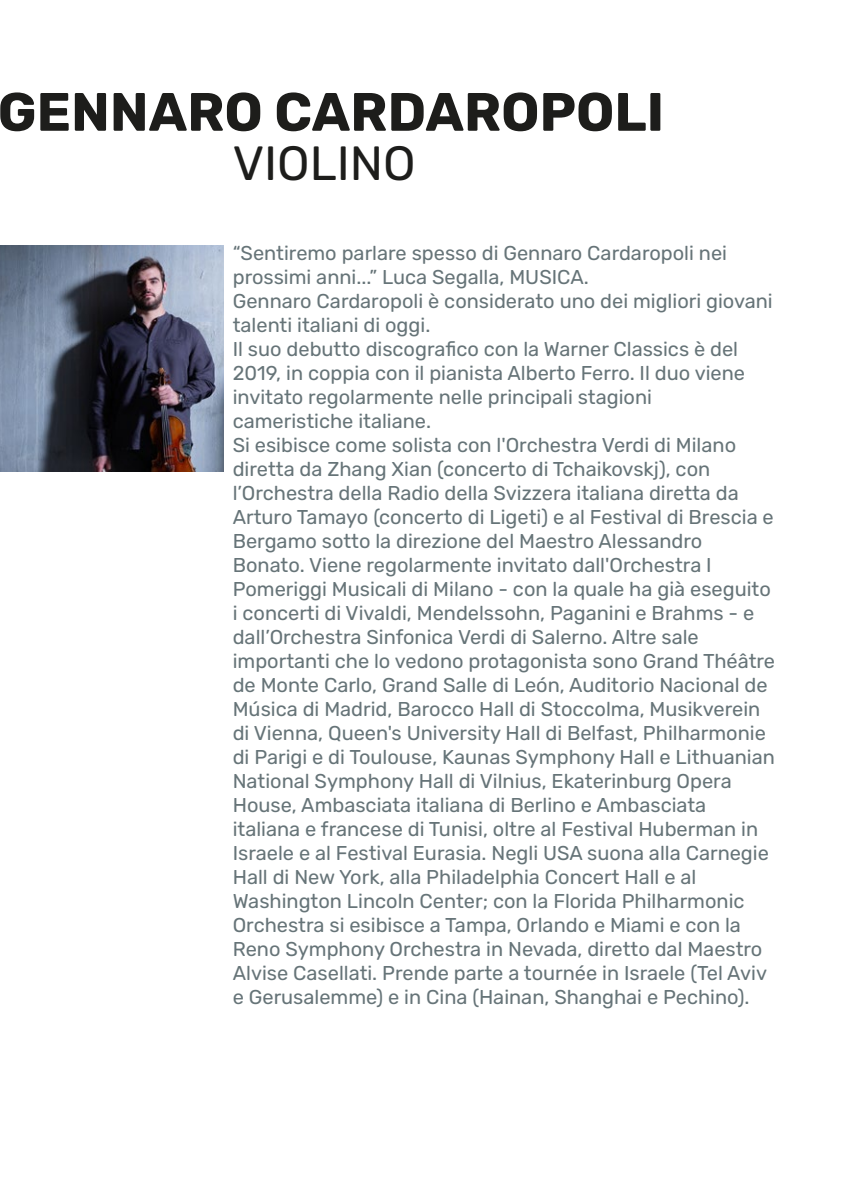
<style>
.page{position:relative;width:851px;height:1191px;background:#fff}
.page>*{position:absolute;margin:0;border:0;box-sizing:border-box;transform-origin:0 0}
.t1{font:700 54px "Rubik";color:#1d1d1b}
.t2{font:48px "Rubik";color:#1d1d1b}
.t3{font:20px/24px "Rubik";color:#667478}
</style>
<div class="page">
<img style="left:0;top:246px;width:224px;height:226px">
<h1 class="t1" style="left:-2px;top:81px;width:668px">GENNARO CARDAROPOLI</h1>
<h2 class="t2" style="left:233px;top:136px;width:185px">VIOLINO</h2>
<p class="t3" style="left:233px;top:241px;width:544px">“Sentiremo parlare spesso di Gennaro Cardaropoli nei prossimi anni...” Luca Segalla, MUSICA.<br>Gennaro Cardaropoli è considerato uno dei migliori giovani talenti italiani di oggi.<br>Il suo debutto discografico con la Warner Classics è del 2019, in coppia con il pianista Alberto Ferro. Il duo viene invitato regolarmente nelle principali stagioni cameristiche italiane.<br>Si esibisce come solista con l'Orchestra Verdi di Milano diretta da Zhang Xian (concerto di Tchaikovskj), con l’Orchestra della Radio della Svizzera italiana diretta da Arturo Tamayo (concerto di Ligeti) e al Festival di Brescia e Bergamo sotto la direzione del Maestro Alessandro Bonato. Viene regolarmente invitato dall'Orchestra I Pomeriggi Musicali di Milano - con la quale ha già eseguito i concerti di Vivaldi, Mendelssohn, Paganini e Brahms - e dall’Orchestra Sinfonica Verdi di Salerno. Altre sale importanti che lo vedono protagonista sono Grand Théâtre de Monte Carlo, Grand Salle di León, Auditorio Nacional de Música di Madrid, Barocco Hall di Stoccolma, Musikverein di Vienna, Queen's University Hall di Belfast, Philharmonie di Parigi e di Toulouse, Kaunas Symphony Hall e Lithuanian National Symphony Hall di Vilnius, Ekaterinburg Opera House, Ambasciata italiana di Berlino e Ambasciata italiana e francese di Tunisi, oltre al Festival Huberman in Israele e al Festival Eurasia. Negli USA suona alla Carnegie Hall di New York, alla Philadelphia Concert Hall e al Washington Lincoln Center; con la Florida Philharmonic Orchestra si esibisce a Tampa, Orlando e Miami e con la Reno Symphony Orchestra in Nevada, diretto dal Maestro Alvise Casellati. Prende parte a tournée in Israele (Tel Aviv e Gerusalemme) e in Cina (Hainan, Shanghai e Pechino).</p>
</div>
